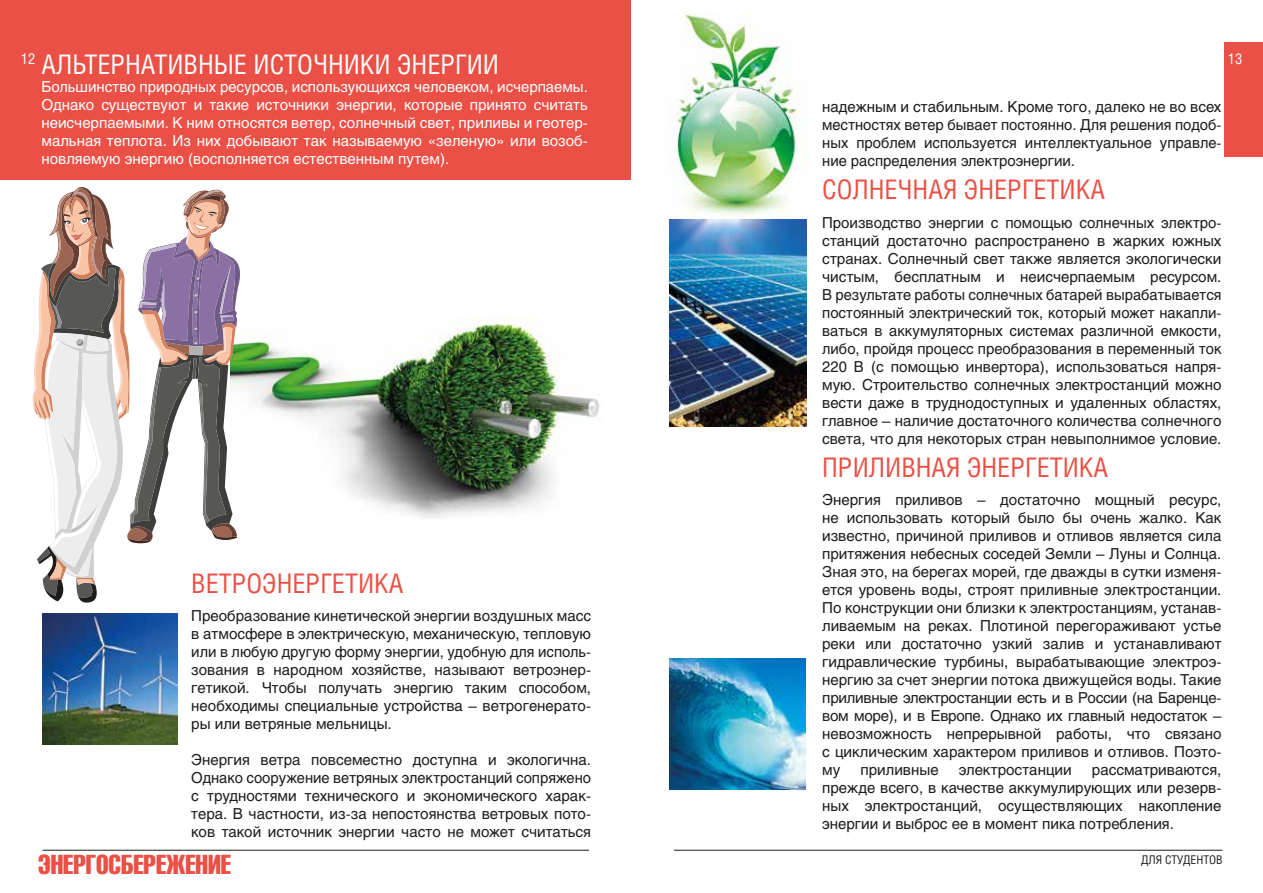
<style>
.page{position:relative;width:1263px;height:893px;background:#fff}
.page>*{position:absolute;margin:0;border:0;box-sizing:border-box;transform-origin:0 0}
.t1{font:27px "Helios Cond C";color:#ea5045}
.t2{font:27px "Helios Cond C";color:#fff}
.t3{font:27px "Helios Compressed C";color:#ea5045}
.t4{font:15px/18px "Helios C";color:#1d1d1b;text-align:justify}
.t5{font:15px/18px "Helios C";color:#fff;text-align:justify}
.t6{font:15px "Helios Cond C";color:#fff}
.t7{font:12px "Helios Cond C";color:#1d1e1c}
</style>
<div class="page">
<img style="left:242px;top:317px;width:357px;height:200px">
<div style="left:0;top:0;width:630px;height:180px;background:#ea5045"></div>
<hr style="left:674px;top:850px;width:548px;height:1px;background:#1d1d1b">
<hr style="left:43px;top:850px;width:546px;height:1px;background:#1d1d1b">
<div style="left:1222px;top:40px;width:41px;height:119px;background:linear-gradient(to right,#ea5045,#ea5045)"></div>
<div style="left:1225px;top:43px;width:38px;height:114px;background:#ea5045"></div>
<img style="left:669px;top:14px;width:138px;height:214px">
<img style="left:43px;top:613px;width:134px;height:131px">
<img style="left:670px;top:219px;width:136px;height:207px">
<img style="left:670px;top:658px;width:136px;height:131px">
<svg style="left:32px;top:187px;width:210px;height:416px"></svg>
<p class="t6" style="left:21px;top:50px;width:16px">12</p>
<h1 class="t2" style="left:41px;top:48px;width:459px">АЛЬТЕРНАТИВНЫЕ ИСТОЧНИКИ ЭНЕРГИИ</h1>
<p class="t5" style="left:41px;top:78px;width:548px">Большинство природных ресурсов, использующихся человеком, исчерпаемы.<br>Однако существуют и такие источники энергии, которые принято считать неисчерпаемыми. К ним относятся ветер, солнечный свет, приливы и геотер&shy;мальная теплота. Из них добывают так называемую «зеленую» или возоб&shy;новляемую энергию (восполняется естественным путем).</p>
<h1 class="t1" style="left:191px;top:567px;width:214px">ВЕТРОЭНЕРГЕТИКА</h1>
<p class="t4" style="left:191px;top:607px;width:401px">Преобразование кинетической энергии воздушных масс в атмосфере в электрическую, механическую, тепловую или в любую другую форму энергии, удобную для исполь&shy;зования в народном хозяйстве, называют ветроэнер&shy;гетикой. Чтобы получать энергию таким способом, необходимы специальные устройства – ветрогенерато&shy;ры или ветряные мельницы.</p>
<p class="t4" style="left:191px;top:751px;width:401px">Энергия ветра повсеместно доступна и экологична.<br>Однако сооружение ветряных электростанций сопряжено с трудностями технического и экономического харак&shy;тера. В частности, из-за непостоянства ветровых пото&shy;ков такой источник энергии часто не может считаться</p>
<p class="t6" style="left:1228px;top:50px;width:16px">13</p>
<p class="t4" style="left:822px;top:98px;width:401px">надежным и стабильным. Кроме того, далеко не во всех местностях ветер бывает постоянно. Для решения подоб&shy;ных проблем используется интеллектуальное управле&shy;ние распределения электроэнергии.</p>
<h1 class="t1" style="left:822px;top:173px;width:284px">СОЛНЕЧНАЯ ЭНЕРГЕТИКА</h1>
<p class="t4" style="left:822px;top:213px;width:401px">Производство энергии с помощью солнечных электро&shy;станций достаточно распространено в жарких южных странах. Солнечный свет также является экологически чистым, бесплатным и неисчерпаемым ресурсом.<br>В результате работы солнечных батарей вырабатывается постоянный электрический ток, который может накапли&shy;ваться в аккумуляторных системах различной емкости, либо, пройдя процесс преобразования в переменный ток 220 В (с помощью инвертора), использоваться напря&shy;мую. Строительство солнечных электростанций можно вести даже в труднодоступных и удаленных областях, главное – наличие достаточного количества солнечного света, что для некоторых стран невыполнимое условие.</p>
<h1 class="t1" style="left:822px;top:451px;width:287px">ПРИЛИВНАЯ ЭНЕРГЕТИКА</h1>
<p class="t4" style="left:822px;top:491px;width:401px">Энергия приливов – достаточно мощный ресурс, не использовать который было бы очень жалко. Как известно, причиной приливов и отливов является сила притяжения небесных соседей Земли – Луны и Солнца.<br>Зная это, на берегах морей, где дважды в сутки изменя&shy;ется уровень воды, строят приливные электростанции.<br>По конструкции они близки к электростанциям, устанав&shy;ливаемым на реках. Плотиной перегораживают устье реки или достаточно узкий залив и устанавливают гидравлические турбины, вырабатывающие электроэ&shy;нергию за счет энергии потока движущейся воды. Такие приливные электростанции есть и в России (на Баренце&shy;вом море), и в Европе. Однако их главный недостаток – невозможность непрерывной работы, что связано с циклическим характером приливов и отливов. Поэто&shy;му</p>
<p class="t4" style="left:822px;top:761px;width:401px;text-indent:270px">рассматриваются, прежде всего, в качестве аккумулирующих или резерв&shy;ных электростанций, осуществляющих накопление энергии и выброс ее в момент пика потребления.</p>
<p class="t4" style="left:860px;top:761px;width:80px">приливные</p>
<p class="t4" style="left:959px;top:761px;width:115px">электростанции</p>
<h1 class="t3" style="left:38px;top:849px;width:194px">ЭНЕРГОСБЕРЕЖЕНИЕ</h1>
<p class="t7" style="left:1141px;top:852px;width:83px">ДЛЯ СТУДЕНТОВ</p>
</div>
